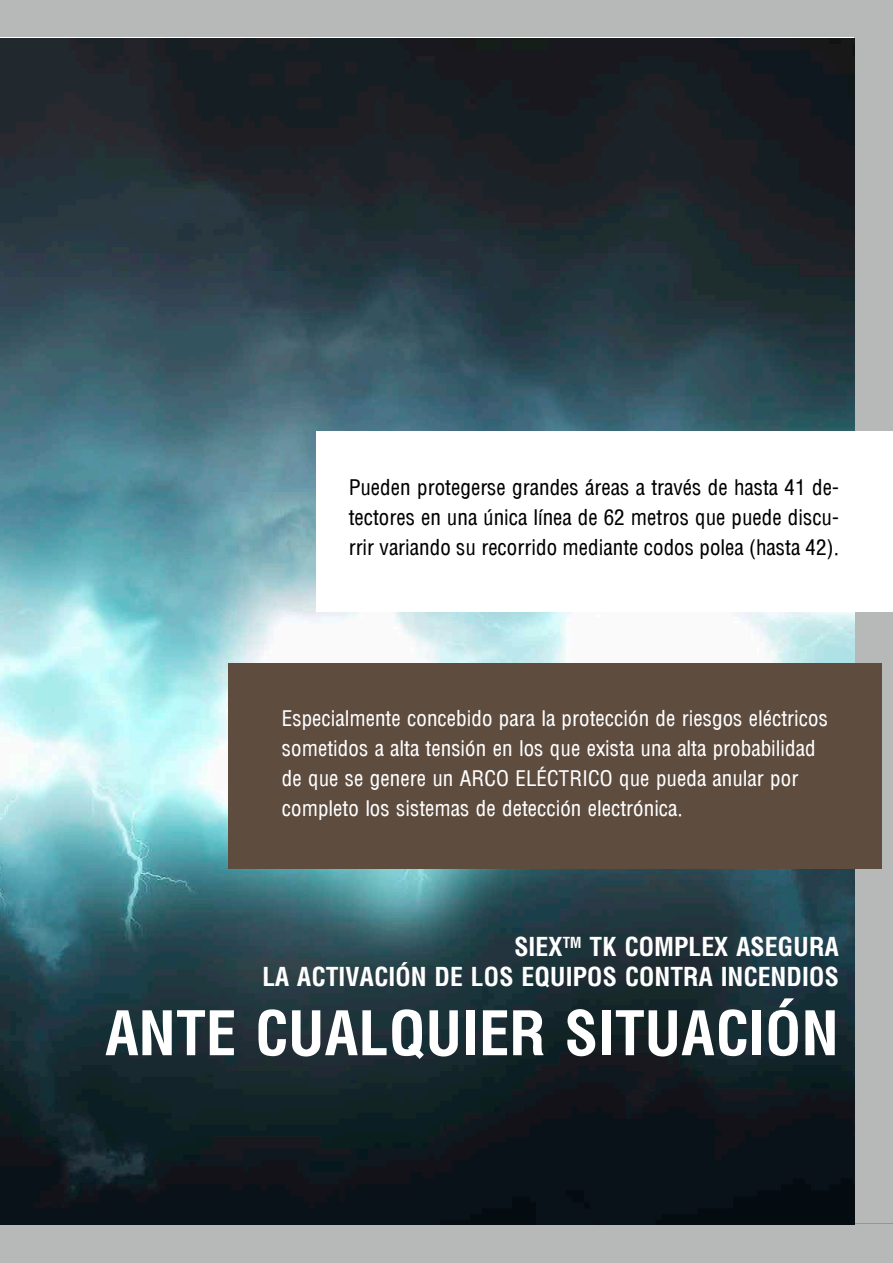
<style>
.page{position:relative;width:893px;height:1263px;background:#fff}
.page>*{position:absolute;margin:0;border:0;box-sizing:border-box;transform-origin:0 0}
.t1{font:700 condensed 60px "Arena";color:#fff}
.t2{font:700 condensed 25.5px/30px "Arena";color:#fff;text-align:right}
.t3{font:21px/30px "Arena Condensed";color:#fff}
.t4{font:21px/30px "Arena Condensed";color:#000;text-align:justify}
</style>
<div class="page">
<div style="left:0;top:0;width:893px;height:37px;background:#b7b8b8"></div>
<div style="left:0;top:1224px;width:893px;height:39px;background:#b7b8b8"></div>
<div style="left:855px;top:37px;width:38px;height:1187px;background:#b7b8b8"></div>
<img style="left:0;top:38px;width:855px;height:1187px">
<div style="left:229px;top:663px;width:653px;height:205px;background:#5e4c3f"></div>
<div style="left:317px;top:432px;width:576px;height:180px;background:#fff"></div>
<p class="t4" style="left:349px;top:473px;width:492px">Pueden protegerse grandes áreas a través de hasta 41 de&shy;tectores en una única línea de 62 metros que puede discu&shy;rrir variando su recorrido mediante codos polea (hasta 42).</p>
<p class="t3" style="left:282px;top:703px;width:548px">Especialmente concebido para la protección de riesgos eléctricos sometidos a alta tensión en los que exista una alta probabilidad de que se genere un arco</p>
<p class="t3" style="left:515px;top:763px;width:12px">eléctrico</p>
<p class="t3" style="left:282px;top:763px;width:518px;text-indent:337px">que pueda anular por completo los sistemas de detección electrónica.</p>
<p class="t2" style="left:514px;top:932px;width:126px">SIEX<sup>TM</sup> TK COMPLE</p>
<p class="t2" style="left:262px;top:932px;width:578px">X ASEGURA<br>LA ACTIVACIÓN DE LOS EQUIPOS CONTRA INCENDIOS</p>
<h1 class="t1" style="left:106px;top:997px;width:735px">ANTE CUALQUIER SITUACIÓN</h1>
</div>
